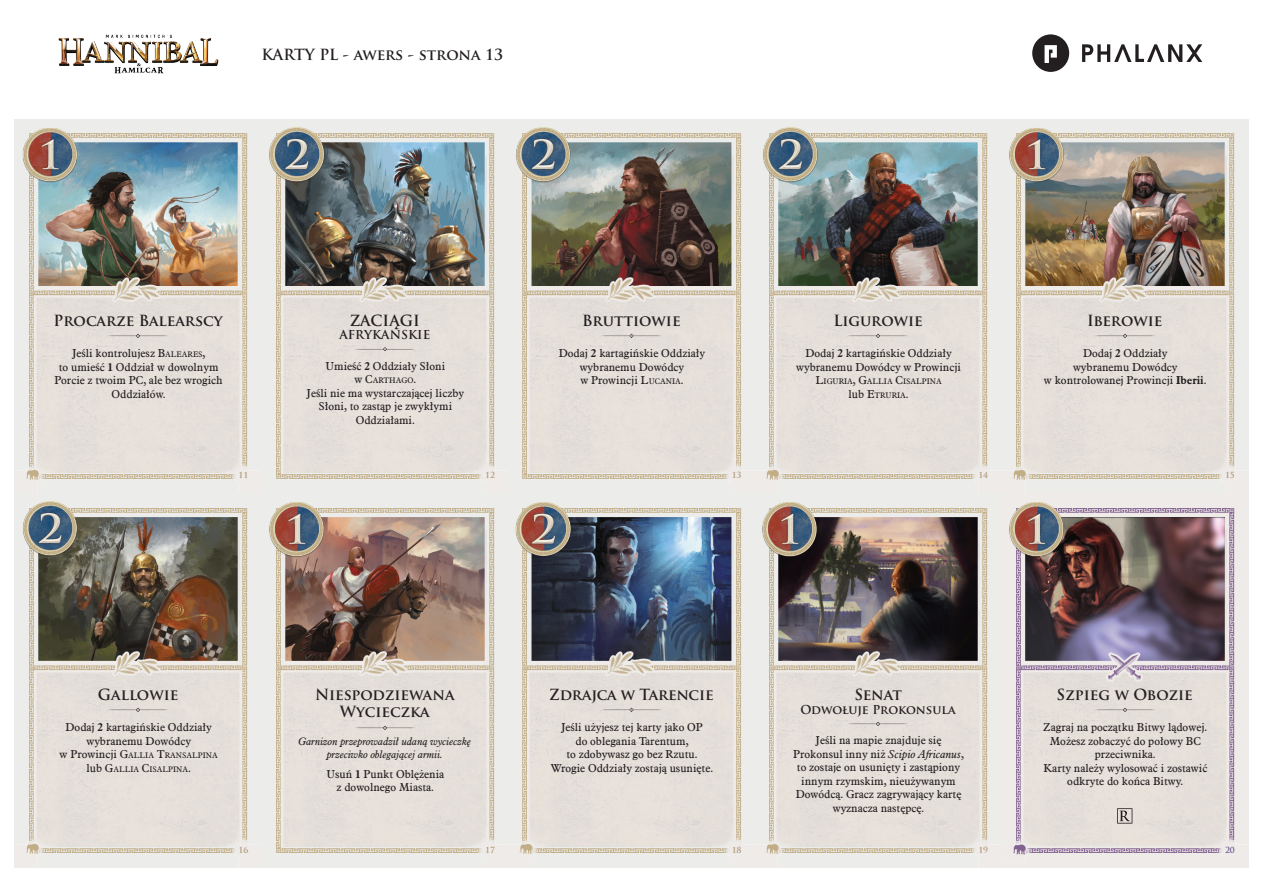
<style>
.page{position:relative;width:1263px;height:893px;background:#fff}
.page>*{position:absolute;margin:0;border:0;box-sizing:border-box;transform-origin:0 0}
.TOP{font:700 15px/16.5px "Trajan Pro";color:#231f20;text-align:center}
.t1{font:700 12px "Trajan Pro";color:#231f20}
.t2{font:11.25px/13.5px "Aldine 721 EUX";color:#231f20;text-align:center}
.t3{font:italic 10.5px/13.5px "Aldine 721 EUX";color:#231f20;text-align:center}
.t4{font:700 8.25px "Trajan Pro";letter-spacing:-.01em;color:#af9675}
.t5{font:700 8.25px "Trajan Pro";color:#ae9675}
.t6{font:700 8.25px "Trajan Pro";color:#675188}
.t7{font:700 8.25px "Trajan Pro";color:#675089}
.t8{font:7.8px/13.5px "Aldine 721 EUX";color:#231f20;text-align:center}
.s1{font-style:inherit}
.s2{font-size:7.8px}
.s3{font-weight:700}
.s4{font-size:11.25px}
.s5{font-style:italic}
</style>
<div class="page">
<img style="left:15px;top:119px;width:986px;height:145px">
<img style="left:15px;top:119px;width:67px;height:67px">
<img style="left:15px;top:472px;width:986px;height:166px">
<img style="left:15px;top:264px;width:986px;height:208px">
<img style="left:15px;top:445px;width:46px;height:48px">
<img style="left:106px;top:269px;width:64px;height:44px">
<img style="left:15px;top:326px;width:246px;height:13px">
<img style="left:219px;top:453px;width:42px;height:40px">
<img style="left:15px;top:513px;width:740px;height:125px">
<img style="left:15px;top:495px;width:69px;height:87px">
<img style="left:61px;top:846px;width:898px;height:21px">
<img style="left:15px;top:638px;width:986px;height:208px">
<img style="left:106px;top:643px;width:64px;height:44px">
<img style="left:15px;top:700px;width:246px;height:14px">
<img style="left:219px;top:827px;width:42px;height:40px">
<img style="left:15px;top:819px;width:46px;height:48px">
<img style="left:262px;top:139px;width:739px;height:152px">
<img style="left:261px;top:121px;width:69px;height:86px">
<img style="left:353px;top:269px;width:64px;height:44px">
<img style="left:261px;top:340px;width:247px;height:13px">
<img style="left:466px;top:453px;width:42px;height:40px">
<img style="left:261px;top:493px;width:71px;height:67px">
<img style="left:353px;top:643px;width:64px;height:44px">
<img style="left:261px;top:718px;width:247px;height:14px">
<img style="left:466px;top:827px;width:42px;height:40px">
<img style="left:508px;top:121px;width:70px;height:86px">
<img style="left:599px;top:269px;width:64px;height:44px">
<img style="left:508px;top:326px;width:493px;height:13px">
<img style="left:712px;top:453px;width:43px;height:40px">
<img style="left:508px;top:493px;width:65px;height:69px">
<img style="left:508px;top:825px;width:36px;height:42px">
<img style="left:599px;top:643px;width:64px;height:44px">
<img style="left:508px;top:700px;width:247px;height:14px">
<img style="left:712px;top:827px;width:43px;height:40px">
<img style="left:755px;top:121px;width:69px;height:86px">
<img style="left:755px;top:445px;width:46px;height:48px">
<img style="left:846px;top:269px;width:64px;height:44px">
<img style="left:959px;top:453px;width:42px;height:40px">
<img style="left:775px;top:495px;width:206px;height:175px">
<img style="left:755px;top:493px;width:70px;height:67px">
<img style="left:755px;top:825px;width:36px;height:42px">
<img style="left:846px;top:643px;width:64px;height:44px">
<img style="left:755px;top:714px;width:246px;height:13px">
<img style="left:959px;top:827px;width:42px;height:40px">
<img style="left:1001px;top:119px;width:247px;height:145px">
<img style="left:1001px;top:119px;width:69px;height:67px">
<img style="left:1001px;top:472px;width:247px;height:166px">
<img style="left:1001px;top:264px;width:247px;height:208px">
<img style="left:1093px;top:269px;width:64px;height:44px">
<img style="left:1205px;top:453px;width:43px;height:40px">
<img style="left:1001px;top:445px;width:47px;height:48px">
<img style="left:1022px;top:515px;width:211px;height:123px">
<img style="left:1001px;top:493px;width:74px;height:67px">
<img style="left:1001px;top:638px;width:247px;height:203px">
<img style="left:1038px;top:841px;width:167px;height:26px">
<img style="left:1001px;top:825px;width:37px;height:42px">
<img style="left:1096px;top:646px;width:57px;height:46px">
<img style="left:1001px;top:700px;width:247px;height:14px">
<svg style="left:1117px;top:808px;width:15px;height:16px"></svg>
<img style="left:1205px;top:827px;width:43px;height:40px">
<img style="left:58px;top:34px;width:161px;height:40px">
<svg style="left:1032px;top:34px;width:37px;height:38px"></svg>
<svg style="left:1082px;top:44px;width:120px;height:18px"></svg>
<p class="TOP" style="left:261px;top:46px;width:243px">KARTY PL - awers - strona 13</p>
<p class="TOP" style="left:54px;top:312px;width:171px">Procarze Balearscy</p>
<p class="t2" style="left:55px;top:347px;width:170px">Jeśli kontrolujesz <span class="s1">B</span><span class="s2">ALEARES</span>,<br>to umieść <span class="s3">1</span> Oddział w dowolnym<br>Porcie z twoim PC, ale bez wrogich<br>Oddziałów.</p>
<p class="t4" style="left:236px;top:470px;width:16px">121</p>
<p class="t5" style="left:238px;top:470px;width:11px">11</p>
<p class="TOP" style="left:350px;top:312px;width:72px">ZACIĄGI</p>
<p class="t1" style="left:339px;top:328px;width:92px">AFRYKAŃSKIE</p>
<p class="t2" style="left:325px;top:360px;width:121px">Umieść <span class="s3">2</span> Oddziały Słoni</p>
<p class="t8" style="left:354px;top:374px;width:63px"><span class="s4">w</span> <span class="s4">C</span>ARTHAGO<span class="s4">.</span></p>
<p class="t2" style="left:307px;top:387px;width:159px">Jeśli nie ma wystarczającej liczby<br>Słoni, to zastąp je zwykłymi<br>Oddziałami.</p>
<p class="t4" style="left:483px;top:470px;width:16px">122</p>
<p class="t5" style="left:485px;top:470px;width:11px">12</p>
<p class="TOP" style="left:582px;top:312px;width:100px">Bruttiowie</p>
<p class="t2" style="left:559px;top:347px;width:148px">Dodaj <span class="s3">2</span> kartagińskie Oddziały wybranemu Dowódcy<br>w Prowincji <span class="s1">L</span><span class="s2">UCANIA</span>.</p>
<p class="t4" style="left:729px;top:470px;width:16px">123</p>
<p class="t5" style="left:732px;top:470px;width:11px">13</p>
<p class="TOP" style="left:833px;top:312px;width:91px">Ligurowie</p>
<p class="t2" style="left:796px;top:347px;width:166px">Dodaj <span class="s3">2</span> kartagińskie Oddziały wybranemu Dowódcy w Prowincji</p>
<p class="t8" style="left:815px;top:375px;width:128px"><span class="s4">L</span>IGURIA<span class="s4">,</span> <span class="s4">G</span>ALLIA <span class="s4">C</span>ISALPINA <span class="s4">lub</span> <span class="s4">E</span>TRURIA<span class="s4">.</span></p>
<p class="t4" style="left:976px;top:470px;width:16px">124</p>
<p class="t5" style="left:978px;top:470px;width:11px">14</p>
<p class="TOP" style="left:1087px;top:312px;width:77px">Iberowie</p>
<p class="t2" style="left:1044px;top:347px;width:164px">Dodaj <span class="s3">2</span> Oddziały<br>wybranemu Dowódcy<br>w kontrolowanej Prowincji <span class="s3">Iberii</span>.</p>
<p class="t4" style="left:1222px;top:470px;width:16px">125</p>
<p class="t5" style="left:1225px;top:470px;width:11px">15</p>
<p class="TOP" style="left:98px;top:687px;width:82px">Gallowie</p>
<p class="t2" style="left:66px;top:721px;width:148px">Dodaj <span class="s3">2</span> kartagińskie Oddziały wybranemu Dowódcy</p>
<p class="t8" style="left:60px;top:749px;width:160px"><span class="s4">w Prowincji</span> <span class="s4">G</span>ALLIA <span class="s4">T</span>RANSALPINA <span class="s4">lub</span> <span class="s4">G</span>ALLIA <span class="s4">C</span>ISALPINA<span class="s4">.</span></p>
<p class="t4" style="left:236px;top:844px;width:16px">126</p>
<p class="t5" style="left:238px;top:844px;width:11px">16</p>
<p class="TOP" style="left:315px;top:687px;width:141px">Niespodziewana<br>Wycieczka</p>
<p class="t3" style="left:298px;top:734px;width:174px">Garnizon przeprowadził udaną wycieczkę przeciwko oblegającej armii.</p>
<p class="t2" style="left:326px;top:767px;width:119px">Usuń <span class="s3">1</span> Punkt Oblężenia z dowolnego Miasta.</p>
<p class="t4" style="left:483px;top:844px;width:16px">127</p>
<p class="t5" style="left:485px;top:844px;width:11px">17</p>
<p class="TOP" style="left:549px;top:687px;width:166px">Zdrajca w Tarencie</p>
<p class="t2" style="left:551px;top:721px;width:164px">Jeśli użyjesz tej karty jako OP<br>do oblegania Tarentum,<br>to zdobywasz go bez Rzutu.<br>Wrogie Oddziały zostają usunięte.</p>
<p class="t4" style="left:729px;top:844px;width:16px">128</p>
<p class="t5" style="left:732px;top:844px;width:11px">18</p>
<p class="TOP" style="left:854px;top:687px;width:49px">Senat</p>
<p class="t1" style="left:800px;top:702px;width:157px">Odwołuje Prokonsula</p>
<p class="t2" style="left:793px;top:734px;width:172px">Jeśli na mapie znajduje się<br>Prokonsul inny niż <span class="s5">Scipio Africanus</span>, to zostaje on usunięty i zastąpiony innym rzymskim, nieużywanym<br>Dowódcą. Gracz zagrywający kartę wyznacza następcę.</p>
<p class="t4" style="left:976px;top:844px;width:16px">129</p>
<p class="t5" style="left:978px;top:844px;width:11px">19</p>
<p class="TOP" style="left:1057px;top:687px;width:138px">Szpieg w Obozie</p>
<p class="t2" style="left:1043px;top:721px;width:166px">Zagraj na początku Bitwy lądowej.<br>Możesz zobaczyć do połowy BC przeciwnika.<br>Karty należy wylosować i zostawić odkryte do końca Bitwy.</p>
<p class="t6" style="left:1222px;top:844px;width:16px">130</p>
<p class="t7" style="left:1225px;top:844px;width:11px">20</p>
</div>
